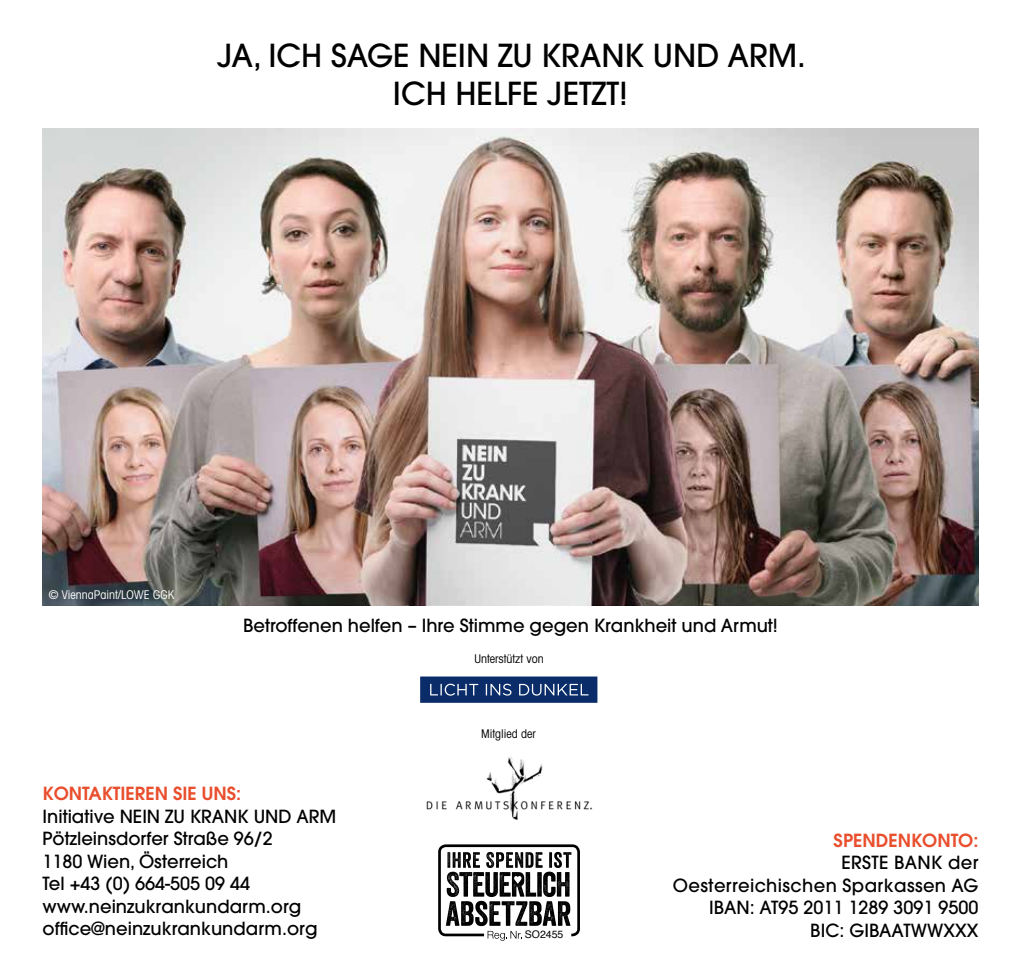
<style>
.page{position:relative;width:1021px;height:978px;background:#fff}
.page>*{position:absolute;margin:0;border:0;box-sizing:border-box;transform-origin:0 0}
.t1{font:500 31.5px "Avant Garde";color:#000}
.t2{font:500 18px/22.5px "Avant Garde";color:#000}
.t3{font:600 18px "Avant Garde";color:#e94e2d}
.t4{font:500 18px "Avant Garde";letter-spacing:.02em;color:#000}
.t5{font:condensed 12px "Avant Garde";color:#000}
.t6{font:condensed 12px "Avant Garde";color:#fff}
.t7{font:10.5px "Helvetica";color:#000}
</style>
<div class="page">
<img style="left:43px;top:129px;width:935px;height:476px">
<svg style="left:438px;top:844px;width:142px;height:97px"></svg>
<div style="left:420px;top:676px;width:177px;height:27px;background:#0a2c69"></div>
<svg style="left:430px;top:684px;width:158px;height:12px"></svg>
<img style="left:426px;top:757px;width:167px;height:63px">
<h1 class="t1" style="left:217px;top:37px;width:219px">JA, ich sage NEIN</h1>
<h1 class="t1" style="left:498px;top:37px;width:65px">ZU KRANK</h1>
<h1 class="t1" style="left:653px;top:37px;width:155px">UND ARM.</h1>
<h1 class="t1" style="left:393px;top:74px;width:236px">Ich helfe jetzt!</h1>
<p class="t6" style="left:49px;top:587px;width:127px">© ViennaPaint/LOWE GGK</p>
<p class="t2" style="left:243px;top:614px;width:536px">Betroffenen helfen – Ihre Stimme gegen Krankheit und Armut!</p>
<p class="t5" style="left:474px;top:652px;width:71px">Unterstützt von</p>
<p class="t5" style="left:481px;top:727px;width:56px">Mitglied der</p>
<p class="t3" style="left:43px;top:783px;width:37px">KONTAKTIEREN</p>
<p class="t3" style="left:173px;top:783px;width:41px">SIE UNS</p>
<p class="t3" style="left:236px;top:783px;width:7px">:</p>
<p class="t2" style="left:43px;top:805px;width:88px">Initiative NEIN</p>
<p class="t2" style="left:165px;top:805px;width:38px">ZU KRANK</p>
<p class="t2" style="left:43px;top:805px;width:295px;text-indent:211px">UND ARM<br>Pötzleinsdorfer Straße 96/2<br>1180 Wien, Österreich<br>Tel +43 (0) 664-505 09 44 www.neinzukrankundarm.org office@neinzukrankundarm.org</p>
<p class="t7" style="left:525px;top:926px;width:40px">SO2455</p>
<p class="t3" style="left:833px;top:829px;width:22px">SPENDENK</p>
<p class="t3" style="left:922px;top:829px;width:58px">ONTO:</p>
<p class="t2" style="left:841px;top:852px;width:77px">ERSTE BANK</p>
<p class="t2" style="left:948px;top:852px;width:32px">der</p>
<p class="t4" style="left:673px;top:874px;width:293px">Oesterreichischen Sparkassen AG</p>
<p class="t2" style="left:709px;top:897px;width:271px">IBAN : AT95 2011 1289 3091 9500</p>
<p class="t2" style="left:810px;top:919px;width:170px">BIC : GI BAATWWXXX</p>
</div>
